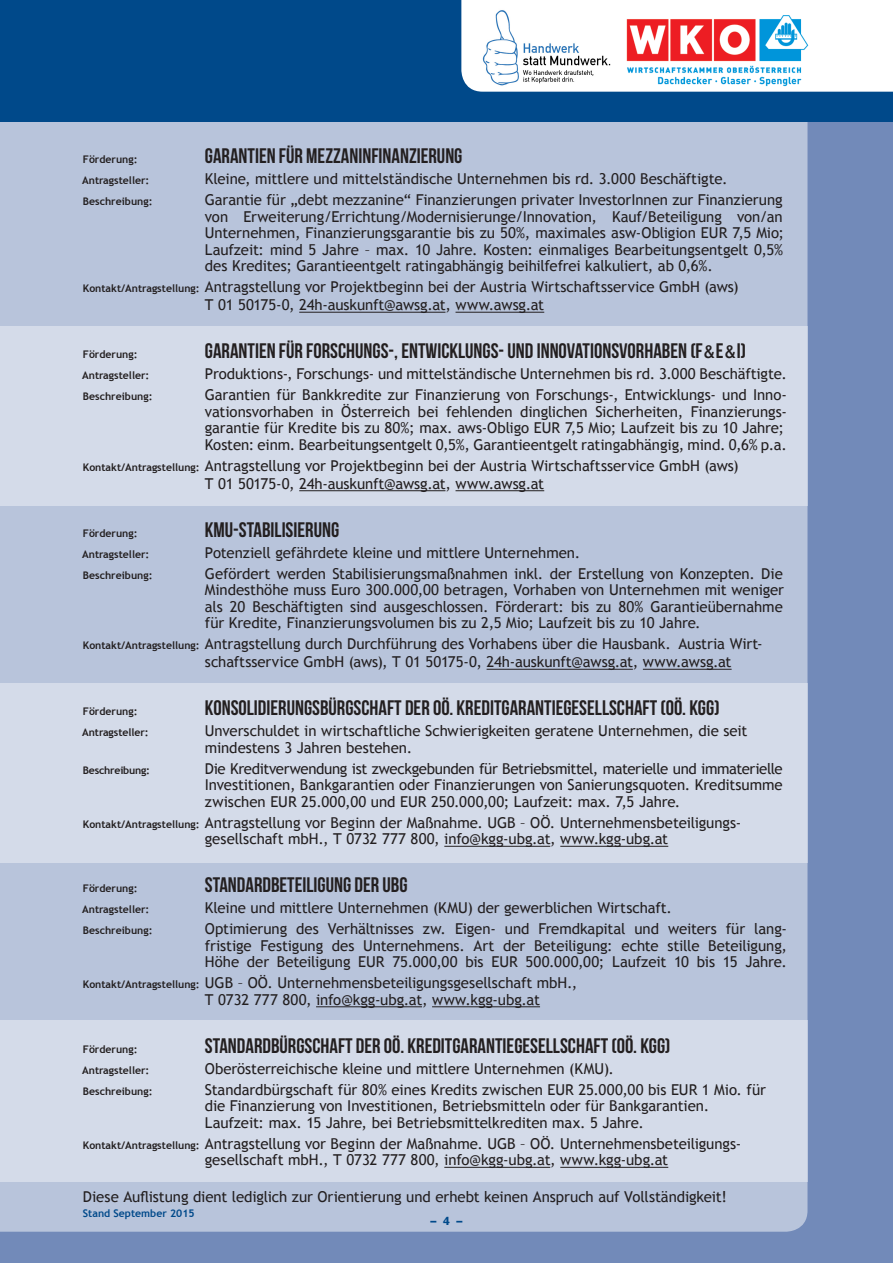
<style>
.page{position:relative;width:893px;height:1263px;background:#728ab9}
.page>*{position:absolute;margin:0;border:0;box-sizing:border-box;transform-origin:0 0}
.t1{font:21px "Bebas Neue";color:#231f20}
.t2{font:15px "Trebuchet MS";letter-spacing:-.005em;color:#231f20}
.t3{font:15px "Trebuchet MS";letter-spacing:-.025em;color:#231f20}
.t4{font:900 12px "Akzidenz Grotesk";color:#00498a}
.t5{font:700 10.5px "Trebuchet MS";color:#231f20}
.t6{font:700 10.5px "Trebuchet MS";color:#00498a}
.t7{font:700 10.5px "Trebuchet MS";letter-spacing:-.02em;color:#231f20}
.s1{font-weight:700;font-size:10.5px}
.s2{font-family:"Helvetica Neue";font-weight:500;font-stretch:condensed;font-size:18px}
</style>
<div class="page">
<div style="left:0;top:121px;width:807px;height:1111px;background:#b8c4db"></div>
<div style="left:0;top:326px;width:807px;height:180px;background:#d4dbe9"></div>
<div style="left:0;top:684px;width:807px;height:179px;background:#d4dbe9"></div>
<div style="left:0;top:1020px;width:807px;height:162px;background:#d4dbe9"></div>
<hr style="left:299px;top:312px;width:146px;height:1px;background:#231f20">
<hr style="left:455px;top:312px;width:89px;height:1px;background:#231f20">
<hr style="left:299px;top:490px;width:146px;height:1px;background:#231f20">
<hr style="left:455px;top:490px;width:89px;height:1px;background:#231f20">
<hr style="left:487px;top:669px;width:146px;height:1px;background:#231f20">
<hr style="left:643px;top:669px;width:89px;height:1px;background:#231f20">
<hr style="left:444px;top:846px;width:106px;height:1px;background:#231f20">
<hr style="left:560px;top:846px;width:108px;height:1px;background:#231f20">
<hr style="left:316px;top:1006px;width:106px;height:1px;background:#231f20">
<hr style="left:432px;top:1006px;width:108px;height:1px;background:#231f20">
<hr style="left:444px;top:1167px;width:106px;height:1px;background:#231f20">
<hr style="left:560px;top:1167px;width:108px;height:1px;background:#231f20">
<div style="left:0;top:0;width:893px;height:121px;background:#00498a"></div>
<div style="left:461px;top:0;width:432px;height:92px;background:#fff"></div>
<img style="left:627px;top:15px;width:181px;height:72px">
<img style="left:482px;top:6px;width:129px;height:85px">
<p class="t5" style="left:83px;top:153px;width:56px">Förderung:</p>
<p class="t1" style="left:205px;top:144px;width:259px">GARANTIEN FÜR MEZZANINFINANZIERUNG</p>
<p class="t5" style="left:82px;top:174px;width:69px">Antragsteller:</p>
<p class="t2" style="left:205px;top:170px;width:524px">Kleine, mittlere und mittelständische Unternehmen bis rd. 3.000 Beschäftigte.</p>
<p class="t5" style="left:83px;top:195px;width:71px">Beschreibung:</p>
<p class="t2" style="left:205px;top:191px;width:579px">Garantie für „debt mezzanine“ Finanzierungen privater InvestorInnen zur Finanzierung</p>
<p class="t2" style="left:205px;top:208px;width:579px">von Erweiterung/Errichtung/Modernisierunge/Innovation, Kauf/Beteiligung von/an</p>
<p class="t2" style="left:205px;top:224px;width:581px">Unternehmen, Finanzierungsgarantie bis zu 50%, maximales asw-Obligion EUR 7,5 Mio;</p>
<p class="t2" style="left:205px;top:241px;width:580px">Laufzeit: mind 5 Jahre – max. 10 Jahre. Kosten: einmaliges Bearbeitungsentgelt 0,5%</p>
<p class="t2" style="left:205px;top:257px;width:509px">des Kredites; Garantieentgelt ratingabhängig beihilfefrei kalkuliert, ab 0,6%.</p>
<p class="t2" style="left:83px;top:278px;width:657px"><span class="s1">Kontakt/Antragstellung:</span> Antragstellung vor Projektbeginn bei der Austria Wirtschaftsservice GmbH (aws)</p>
<p class="t2" style="left:205px;top:296px;width:341px">T 01 50175-0, 24h-auskunft@awsg.at, www.awsg.at</p>
<p class="t5" style="left:83px;top:348px;width:56px">Förderung:</p>
<p class="t1" style="left:205px;top:339px;width:543px">GARANTIEN FÜR FORSCHUNGS-, ENTWICKLUNGS- UND INNOVATIONSVORHABEN (F<span class="s2">&amp;</span>E<span class="s2">&amp;</span>I)</p>
<p class="t5" style="left:82px;top:369px;width:69px">Antragsteller:</p>
<p class="t2" style="left:205px;top:365px;width:584px">Produktions-, Forschungs- und mittelständische Unternehmen bis rd. 3.000 Beschäftigte.</p>
<p class="t5" style="left:83px;top:390px;width:71px">Beschreibung:</p>
<p class="t2" style="left:205px;top:386px;width:584px">Garantien für Bankkredite zur Finanzierung von Forschungs-, Entwicklungs- und Inno-</p>
<p class="t2" style="left:205px;top:403px;width:584px">vationsvorhaben in Österreich bei fehlenden dinglichen Sicherheiten, Finanzierungs-</p>
<p class="t2" style="left:205px;top:419px;width:581px">garantie für Kredite bis zu 80%; max. aws-Obligo EUR 7,5 Mio; Laufzeit bis zu 10 Jahre;</p>
<p class="t2" style="left:205px;top:436px;width:583px">Kosten: einm. Bearbeitungsentgelt 0,5%, Garantieentgelt ratingabhängig, mind. 0,6% p.a.</p>
<p class="t2" style="left:83px;top:457px;width:657px"><span class="s1">Kontakt/Antragstellung:</span> Antragstellung vor Projektbeginn bei der Austria Wirtschaftsservice GmbH (aws)</p>
<p class="t2" style="left:205px;top:475px;width:341px">T 01 50175-0, 24h-auskunft@awsg.at, www.awsg.at</p>
<p class="t5" style="left:83px;top:526px;width:56px">Förderung:</p>
<p class="t1" style="left:205px;top:518px;width:136px">KMU-STABILISIERUNG</p>
<p class="t5" style="left:82px;top:547px;width:69px">Antragsteller:</p>
<p class="t2" style="left:205px;top:544px;width:377px">Potenziell gefährdete kleine und mittlere Unternehmen.</p>
<p class="t5" style="left:83px;top:568px;width:71px">Beschreibung:</p>
<p class="t2" style="left:205px;top:565px;width:579px">Gefördert werden Stabilisierungsmaßnahmen inkl. der Erstellung von Konzepten. Die</p>
<p class="t2" style="left:205px;top:581px;width:581px">Mindesthöhe muss Euro 300.000,00 betragen, Vorhaben von Unternehmen mit weniger</p>
<p class="t2" style="left:205px;top:598px;width:579px">als 20 Beschäftigten sind ausgeschlossen. Förderart: bis zu 80% Garantieübernahme</p>
<p class="t2" style="left:205px;top:614px;width:497px">für Kredite, Finanzierungsvolumen bis zu 2,5 Mio; Laufzeit bis zu 10 Jahre.</p>
<p class="t2" style="left:83px;top:635px;width:681px"><span class="s1">Kontakt/Antragstellung:</span> Antragstellung durch Durchführung des Vorhabens über die Hausbank. Austria Wirt-</p>
<p class="t2" style="left:205px;top:653px;width:528px">schaftsservice GmbH (aws), T 01 50175-0, 24h-auskunft@awsg.at, www.awsg.at</p>
<p class="t5" style="left:83px;top:705px;width:56px">Förderung:</p>
<p class="t1" style="left:205px;top:696px;width:516px">KONSOLIDIERUNGSBÜRGSCHAFT DER OÖ. KREDITGARANTIEGESELLSCHAFT (OÖ. KGG)</p>
<p class="t5" style="left:82px;top:726px;width:68px">Antragsteller:</p>
<p class="t2" style="left:205px;top:722px;width:544px">Unverschuldet in wirtschaftliche Schwierigkeiten geratene Unternehmen, die seit</p>
<p class="t2" style="left:205px;top:739px;width:209px">mindestens 3 Jahren bestehen.</p>
<p class="t7" style="left:83px;top:763px;width:69px">Beschreibung:</p>
<p class="t3" style="left:205px;top:760px;width:579px">Die Kreditverwendung ist zweckgebunden für Betriebsmittel, materielle und immaterielle</p>
<p class="t2" style="left:205px;top:776px;width:579px">Investitionen, Bankgarantien oder Finanzierungen von Sanierungsquoten. Kreditsumme</p>
<p class="t2" style="left:205px;top:793px;width:477px">zwischen EUR 25.000,00 und EUR 250.000,00; Laufzeit: max. 7,5 Jahre.</p>
<p class="t2" style="left:83px;top:814px;width:660px"><span class="s1">Kontakt/Antragstellung:</span> Antragstellung vor Beginn der Maßnahme. UGB – OÖ. Unternehmensbeteiligungs-</p>
<p class="t2" style="left:205px;top:830px;width:465px">gesellschaft mbH., T 0732 777 800, info@kgg-ubg.at, www.kgg-ubg.at</p>
<p class="t5" style="left:83px;top:882px;width:56px">Förderung:</p>
<p class="t1" style="left:205px;top:873px;width:204px">STANDARDBETEILIGUNG DER UBG</p>
<p class="t5" style="left:82px;top:903px;width:69px">Antragsteller:</p>
<p class="t2" style="left:205px;top:899px;width:469px">Kleine und mittlere Unternehmen (KMU) der gewerblichen Wirtschaft.</p>
<p class="t5" style="left:83px;top:924px;width:71px">Beschreibung:</p>
<p class="t2" style="left:205px;top:920px;width:584px">Optimierung des Verhältnisses zw. Eigen- und Fremdkapital und weiters für lang-</p>
<p class="t2" style="left:205px;top:937px;width:584px">fristige Festigung des Unternehmens. Art der Beteiligung: echte stille Beteiligung,</p>
<p class="t2" style="left:205px;top:953px;width:583px">Höhe der Beteiligung EUR 75.000,00 bis EUR 500.000,00; Laufzeit 10 bis 15 Jahre.</p>
<p class="t2" style="left:83px;top:974px;width:496px"><span class="s1">Kontakt/Antragstellung:</span> UGB – OÖ. Unternehmensbeteiligungsgesellschaft mbH.,</p>
<p class="t2" style="left:205px;top:991px;width:337px">T 0732 777 800, info@kgg-ubg.at, www.kgg-ubg.at</p>
<p class="t5" style="left:83px;top:1042px;width:56px">Förderung:</p>
<p class="t1" style="left:205px;top:1034px;width:467px">STANDARDBÜRGSCHAFT DER OÖ. KREDITGARANTIEGESELLSCHAFT (OÖ. KGG)</p>
<p class="t5" style="left:82px;top:1063px;width:69px">Antragsteller:</p>
<p class="t2" style="left:205px;top:1060px;width:411px">Oberösterreichische kleine und mittlere Unternehmen (KMU).</p>
<p class="t5" style="left:83px;top:1084px;width:71px">Beschreibung:</p>
<p class="t2" style="left:205px;top:1081px;width:563px">Standardbürgschaft für 80% eines Kredits zwischen EUR 25.000,00 bis EUR 1 Mio. für</p>
<p class="t2" style="left:205px;top:1097px;width:506px">die Finanzierung von Investitionen, Betriebsmitteln oder für Bankgarantien.</p>
<p class="t2" style="left:205px;top:1114px;width:441px">Laufzeit: max. 15 Jahre, bei Betriebsmittelkrediten max. 5 Jahre.</p>
<p class="t2" style="left:83px;top:1135px;width:660px"><span class="s1">Kontakt/Antragstellung:</span> Antragstellung vor Beginn der Maßnahme. UGB – OÖ. Unternehmensbeteiligungs-</p>
<p class="t2" style="left:205px;top:1151px;width:465px">gesellschaft mbH., T 0732 777 800, info@kgg-ubg.at, www.kgg-ubg.at</p>
<p class="t2" style="left:83px;top:1187px;width:645px">Diese Auflistung dient lediglich zur Orientierung und erhebt keinen Anspruch auf Vollständigkeit!</p>
<p class="t6" style="left:83px;top:1206px;width:113px">Stand September 2015</p>
<p class="t4" style="left:430px;top:1214px;width:34px">– 4 –</p>
</div>
